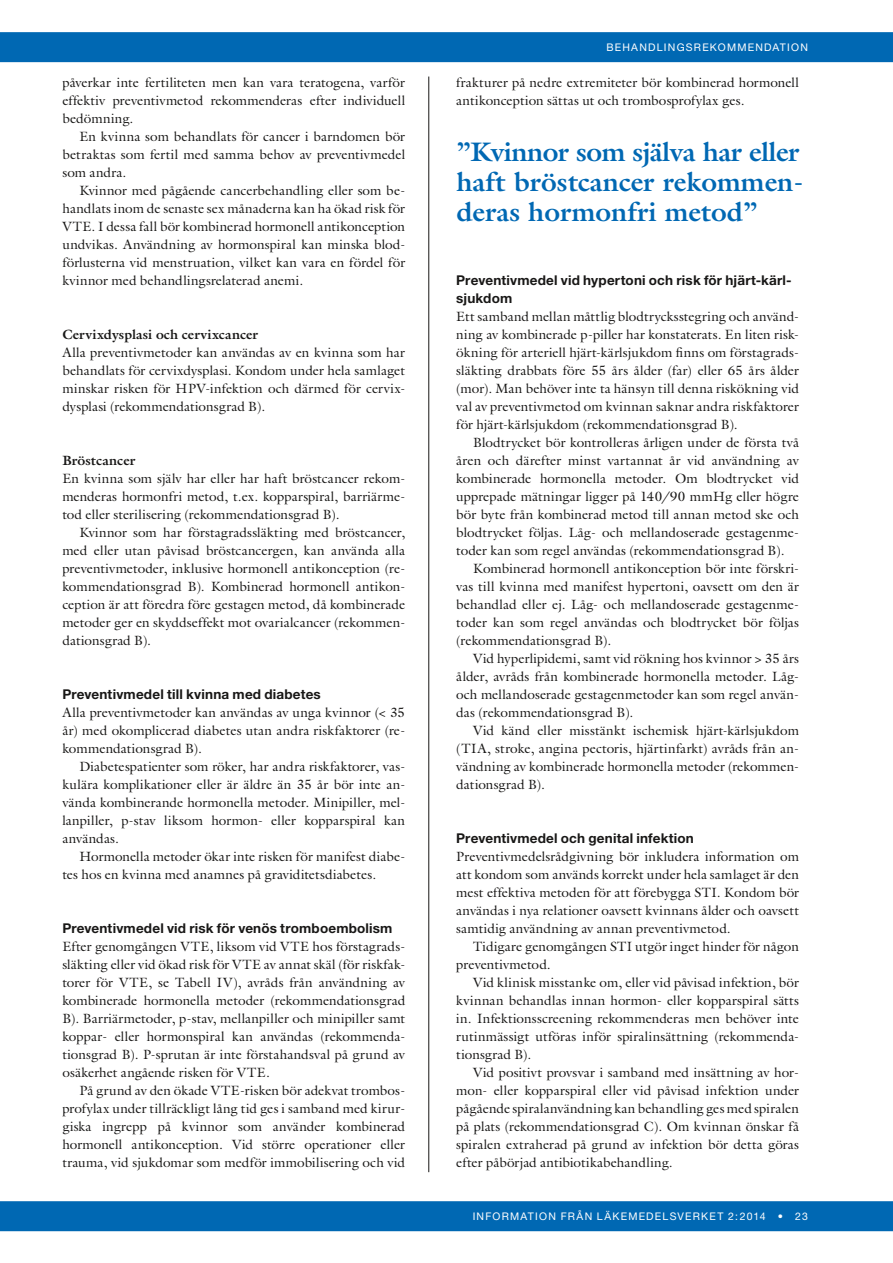
<style>
.page{position:relative;width:893px;height:1263px;background:#fff}
.page>*{position:absolute;margin:0;border:0;box-sizing:border-box;transform-origin:0 0}
.t1{font:700 27px/30px "Galliard LT";color:#0068b3}
.t2{font:13.5px/18px "Galliard LT";letter-spacing:.005em;color:#181716;text-align:justify}
.t3{font:700 13.5px/18px "Helvetica Neue";letter-spacing:.015em;color:#181716}
.t4{font:700 13.5px "Galliard LT";letter-spacing:.01em;color:#181716}
.t5{font:10.5px "Helvetica Neue";letter-spacing:.12em;color:#fff}
</style>
<div class="page">
<div style="left:0;top:1201px;width:893px;height:30px;background:#0068b3"></div>
<div style="left:0;top:32px;width:893px;height:30px;background:#0068b3"></div>
<hr style="left:428px;top:77px;width:1px;height:1095px;background:#181716">
<p class="t2" style="left:62px;top:73px;width:344px">påverkar inte fertiliteten men kan vara teratogena, varför effektiv preventivmetod rekommenderas efter individuell bedömning.</p>
<p class="t2" style="left:62px;top:127px;width:344px;text-indent:17px">En kvinna som behandlats för cancer i barndomen bör betraktas som fertil med samma behov av preventivmedel som andra.</p>
<p class="t2" style="left:62px;top:181px;width:344px;text-indent:17px">Kvinnor med pågående cancerbehandling eller som be&shy;handlats inom de senaste sex månaderna kan ha ökad risk för VTE. I dessa fall bör kombinerad hormonell antikonception undvikas. Användning av hormonspiral kan minska blod&shy;förlusterna vid menstruation, vilket kan vara en fördel för kvinnor med behandlingsrelaterad anemi.</p>
<p class="t4" style="left:62px;top:326px;width:197px">Cervixdysplasi och cervixcancer</p>
<p class="t2" style="left:62px;top:343px;width:344px">Alla preventivmetoder kan användas av en kvinna som har behandlats för cervixdysplasi. Kondom under hela samlaget minskar risken för HPV-infektion och därmed för cervix&shy;dysplasi (rekommendationsgrad B).</p>
<p class="t4" style="left:62px;top:452px;width:74px">Bröstcancer</p>
<p class="t2" style="left:62px;top:469px;width:344px">En kvinna som själv har eller har haft bröstcancer rekom&shy;menderas hormonfri metod, t.ex. kopparspiral, barriärme&shy;tod eller sterilisering (rekommendationsgrad B).</p>
<p class="t2" style="left:62px;top:523px;width:344px;text-indent:17px">Kvinnor som har förstagradssläkting med bröstcancer, med eller utan påvisad bröstcancergen, kan använda alla preventivmetoder, inklusive hormonell antikonception (re&shy;kommendationsgrad B). Kombinerad hormonell antikon&shy;ception är att föredra före gestagen metod, då kombinerade metoder ger en skyddseffekt mot ovarialcancer (rekommen&shy;dationsgrad B).</p>
<p class="t3" style="left:62px;top:685px;width:260px">Preventivmedel till kvinna med diabetes</p>
<p class="t2" style="left:62px;top:703px;width:344px">Alla preventivmetoder kan användas av unga kvinnor (&lt; 35 år) med okomplicerad diabetes utan andra riskfaktorer (re&shy;kommendationsgrad B).</p>
<p class="t2" style="left:62px;top:757px;width:344px;text-indent:17px">Diabetespatienter som röker, har andra riskfaktorer, vas&shy;kulära komplikationer eller är äldre än 35 år bör inte an&shy;vända kombinerande hormonella metoder. Minipiller, mel&shy;lanpiller, p-stav liksom hormon- eller kopparspiral kan användas.</p>
<p class="t2" style="left:62px;top:847px;width:344px;text-indent:17px">Hormonella metoder ökar inte risken för manifest diabe&shy;tes hos en kvinna med anamnes på graviditetsdiabetes.</p>
<p class="t3" style="left:62px;top:919px;width:332px">Preventivmedel vid risk för venös tromboembolism</p>
<p class="t2" style="left:62px;top:937px;width:344px">Efter genomgången VTE, liksom vid VTE hos förstagrads&shy;släkting eller vid ökad risk för VTE av annat skäl (för riskfak&shy;torer för VTE, se Tabell IV), avråds från användning av kombinerade hormonella metoder (rekommendationsgrad B). Barriärmetoder, p-stav, mellanpiller och minipiller samt koppar- eller hormonspiral kan användas (rekommenda&shy;tionsgrad B). P-sprutan är inte förstahandsval på grund av osäkerhet angående risken för VTE.</p>
<p class="t2" style="left:62px;top:1081px;width:344px;text-indent:17px">På grund av den ökade VTE-risken bör adekvat trombos&shy;profylax under tillräckligt lång tid ges i samband med kirur&shy;giska ingrepp på kvinnor som använder kombinerad hormonell antikonception. Vid större operationer eller trauma, vid sjukdomar som medför immobilisering och vid</p>
<p class="t5" style="left:606px;top:41px;width:203px">BEHANDLI NGSREKOMMENDATION</p>
<p class="t2" style="left:456px;top:73px;width:344px">frakturer på nedre extremiteter bör kombinerad hormonell antikonception sättas ut och trombosprofylax ges.</p>
<h1 class="t1" style="left:456px;top:137px;width:349px">”Kvinnor som själva har eller haft bröstcancer rekommen&shy;deras hormonfri metod”</h1>
<p class="t3" style="left:456px;top:271px;width:337px">Preventivmedel vid hypertoni och risk för hjärt-kärl&shy;sjukdom</p>
<p class="t2" style="left:456px;top:307px;width:344px">Ett samband mellan måttlig blodtrycksstegring och använd&shy;ning av kombinerade p-piller har konstaterats. En liten risk&shy;ökning för arteriell hjärt-kärlsjukdom finns om förstagrads&shy;släkting drabbats före 55 års ålder (far) eller 65 års ålder (mor). Man behöver inte ta hänsyn till denna riskökning vid val av preventivmetod om kvinnan saknar andra riskfaktorer för hjärt-kärlsjukdom (rekommendationsgrad B).</p>
<p class="t2" style="left:456px;top:433px;width:344px;text-indent:17px">Blodtrycket bör kontrolleras årligen under de första två åren och därefter minst vartannat år vid användning av kombinerade hormonella metoder. Om blodtrycket vid upprepade mätningar ligger på 140/90 mmHg eller högre bör byte från kombinerad metod till annan metod ske och blodtrycket följas. Låg- och mellandoserade gestagenme&shy;toder kan som regel användas (rekommendationsgrad B).</p>
<p class="t2" style="left:456px;top:559px;width:344px;text-indent:17px">Kombinerad hormonell antikonception bör inte förskri&shy;vas till kvinna med manifest hypertoni, oavsett om den är behandlad eller ej. Låg- och mellandoserade gestagenme&shy;toder kan som regel användas och blodtrycket bör följas (rekommendationsgrad B).</p>
<p class="t2" style="left:456px;top:649px;width:344px;text-indent:17px">Vid hyperlipidemi, samt vid rökning hos kvinnor &gt; 35 års ålder, avråds från kombinerade hormonella metoder. Låg&shy;och mellandoserade gestagenmetoder kan som regel använ&shy;das (rekommendationsgrad B).</p>
<p class="t2" style="left:456px;top:721px;width:344px;text-indent:17px">Vid känd eller misstänkt ischemisk hjärt-kärlsjukdom (TIA, stroke, angina pectoris, hjärtinfarkt) avråds från an&shy;vändning av kombinerade hormonella metoder (rekommen&shy;dationsgrad B).</p>
<p class="t3" style="left:456px;top:829px;width:239px">Preventivmedel och genital infektion</p>
<p class="t2" style="left:456px;top:847px;width:344px">Preventivmedelsrådgivning bör inkludera information om att kondom som används korrekt under hela samlaget är den mest effektiva metoden för att förebygga STI. Kondom bör användas i nya relationer oavsett kvinnans ålder och oavsett samtidig användning av annan preventivmetod.</p>
<p class="t2" style="left:456px;top:937px;width:344px;text-indent:17px">Tidigare genomgången STI utgör inget hinder för någon preventivmetod.</p>
<p class="t2" style="left:456px;top:973px;width:344px;text-indent:17px">Vid klinisk misstanke om, eller vid påvisad infektion, bör kvinnan behandlas innan hormon- eller kopparspiral sätts in. Infektionsscreening rekommenderas men behöver inte rutinmässigt utföras inför spiralinsättning (rekommenda&shy;tionsgrad B).</p>
<p class="t2" style="left:456px;top:1063px;width:344px;text-indent:17px">Vid positivt provsvar i samband med insättning av hor&shy;mon- eller kopparspiral eller vid påvisad infektion under pågående spiralanvändning kan behandling ges med spiralen på plats (rekommendationsgrad C). Om kvinnan önskar få spiralen extraherad på grund av infektion bör detta göras efter påbörjad antibiotikabehandling.</p>
<p class="t5" style="left:473px;top:1210px;width:337px">INFORMATION FRÅN LÄKEMEDELSVERKET 2:2014 • 23</p>
</div>
